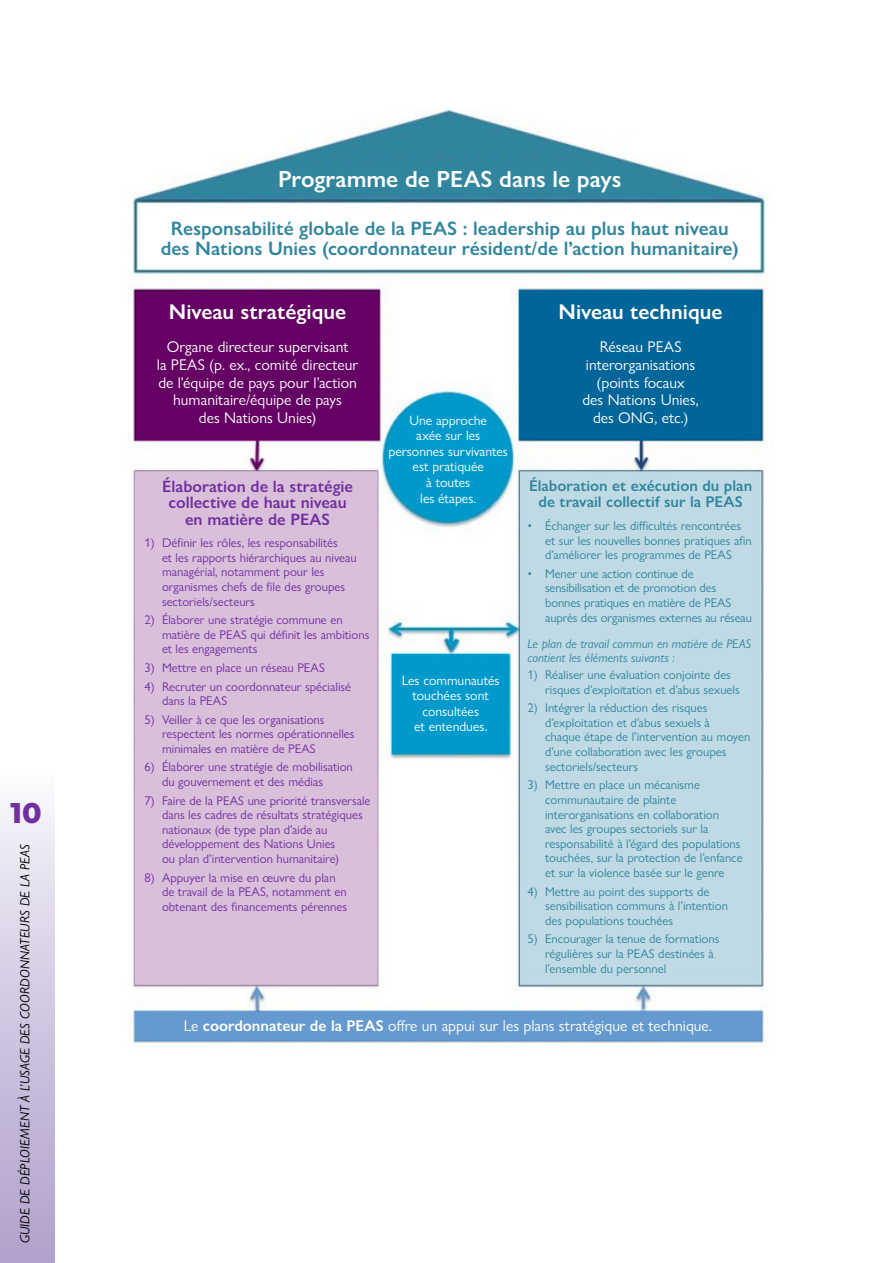
<style>
.page{position:relative;width:893px;height:1263px;background:#fff}
.page>*{position:absolute;margin:0;border:0;box-sizing:border-box;transform-origin:0 0}
.t1{font:800 28.5px "Montserrat";color:#7030a0}
.t2{font:600 23.4px "Gill Sans Nova";color:#fff}
.t3{font:600 21.45px "Gill Sans Nova";color:#fff}
.t4{font:600 19.5px/19.5px "Gill Sans Nova";color:#31859d;text-align:center}
.t5{font:600 16.65px/16.6px "Gill Sans Nova";color:#7030a0;text-align:center}
.t6{font:15.6px/17.5px "Gill Sans Nova";color:#fff;text-align:center}
.t7{font:600 15.6px/16.5px "Gill Sans Nova";color:#31859d;text-align:center}
.t8{font:13.65px/15.6px "Gill Sans Nova";color:#fff;text-align:center}
.t9{font:italic 13.5px "Gill Sans Nova";color:#000}
.t10{font:12.6px/14.7px "Gill Sans Nova";color:#31859d}
.t11{font:12.6px/14.7px "Gill Sans Nova";color:#7030a0}
.t12{font:italic 12.6px/14.7px "Gill Sans Nova";color:#31859d}
.s1{font-weight:600}
</style>
<div class="page">
<div style="left:0;top:765px;width:54px;height:498px;background:linear-gradient(to bottom,#f9f8fc,#ae9eca)"></div>
<img style="left:133px;top:109px;width:633px;height:938px">
<h1 class="t1" style="left:11px;top:792px;width:33px">10</h1>
<p class="t9" style="left:17px;top:1243px;width:401px;rotate:-90deg">GUIDE DE DÉPLOIEMENT À L’USAGE DES COORDONNATEURS DE LA PEAS</p>
<p class="t2" style="left:278px;top:165px;width:345px">Programme de PEAS dans le pays</p>
<p class="t4" style="left:161px;top:218px;width:579px">Responsabilité globale de la PEAS : leadership au plus haut niveau des Nations Unies (coordonnateur résident/de l’action humanitaire)</p>
<p class="t3" style="left:169px;top:299px;width:179px">Niveau stratégique</p>
<p class="t6" style="left:157px;top:338px;width:203px">Organe directeur supervisant<br>la PEAS (p. ex., comité directeur de l’équipe de pays pour l’action humanitaire/équipe de pays<br>des Nations Unies)</p>
<p class="t5" style="left:162px;top:477px;width:192px">Élaboration de la stratégie collective de haut niveau en matière de PEAS</p>
<p class="t11" style="left:162px;top:535px;width:196px;text-indent:-18px">1) Définir les rôles, les responsabilités<br>et les rapports hiérarchiques au niveau managérial, notamment pour les organismes chefs de file des groupes sectoriels/secteurs</p>
<p class="t11" style="left:162px;top:612px;width:209px;text-indent:-18px">2) Élaborer une stratégie commune en matière de PEAS qui définit les ambitions et les engagements</p>
<p class="t11" style="left:145px;top:660px;width:182px">3) Mettre en place un réseau PEAS</p>
<p class="t11" style="left:162px;top:679px;width:191px;text-indent:-18px">4) Recruter un coordonnateur spécialisé dans la PEAS</p>
<p class="t11" style="left:162px;top:712px;width:194px;text-indent:-18px">5) Veiller à ce que les organisations respectent les normes opérationnelles minimales en matière de PEAS</p>
<p class="t11" style="left:162px;top:760px;width:192px;text-indent:-18px">6) Élaborer une stratégie de mobilisation du gouvernement et des médias</p>
<p class="t11" style="left:162px;top:793px;width:210px;text-indent:-18px">7) Faire de la PEAS une priorité transversale dans les cadres de résultats stratégiques nationaux (de type plan d’aide au développement des Nations Unies<br>ou plan d’intervention humanitaire)</p>
<p class="t11" style="left:162px;top:870px;width:186px;text-indent:-18px">8) Appuyer la mise en œuvre du plan de travail de la PEAS, notamment en obtenant des financements pérennes</p>
<p class="t8" style="left:388px;top:412px;width:121px">Une approche<br>axée sur les personnes survivantes est pratiquée<br>à toutes<br>les étapes.</p>
<p class="t8" style="left:402px;top:672px;width:99px">Les communautés touchées sont consultées<br>et entendues.</p>
<p class="t3" style="left:559px;top:299px;width:166px">Niveau technique</p>
<p class="t6" style="left:582px;top:338px;width:118px">Réseau PEAS interorganisations (points focaux<br>des Nations Unies, des ONG, etc.)</p>
<p class="t7" style="left:529px;top:477px;width:225px">Élaboration et exécution du plan de travail collectif sur la PEAS</p>
<p class="t10" style="left:545px;top:518px;width:208px;text-indent:-18px">• Échanger sur les difficultés rencontrées et sur les nouvelles bonnes pratiques afin d’améliorer les programmes de PEAS</p>
<p class="t10" style="left:545px;top:566px;width:209px;text-indent:-18px">• Mener une action continue de sensibilisation et de promotion des bonnes pratiques en matière de PEAS auprès des organismes externes au réseau</p>
<p class="t12" style="left:528px;top:636px;width:225px">Le plan de travail commun en matière de PEAS contient les éléments suivants :</p>
<p class="t10" style="left:545px;top:667px;width:196px;text-indent:-18px">1) Réaliser une évaluation conjointe des risques d’exploitation et d’abus sexuels</p>
<p class="t10" style="left:545px;top:700px;width:207px;text-indent:-18px">2) Intégrer la réduction des risques d’exploitation et d’abus sexuels à<br>chaque étape de l’intervention au moyen d’une collaboration avec les groupes sectoriels/secteurs</p>
<p class="t10" style="left:545px;top:777px;width:199px;text-indent:-18px">3) Mettre en place un mécanisme communautaire de plainte interorganisations en collaboration avec les groupes sectoriels sur la responsabilité à l’égard des populations touchées, sur la protection de l’enfance et sur la violence basée sur le genre</p>
<p class="t10" style="left:545px;top:884px;width:184px;text-indent:-18px">4) Mettre au point des supports de sensibilisation communs à l’intention des populations touchées</p>
<p class="t10" style="left:545px;top:931px;width:176px;text-indent:-18px">5) Encourager la tenue de formations régulières sur la PEAS destinées à l’ensemble du personnel</p>
<p class="t6" style="left:184px;top:1017px;width:530px">Le <span class="s1">coordonnateur de la PEAS</span> offre un appui sur les plans stratégique et technique.</p>
</div>
